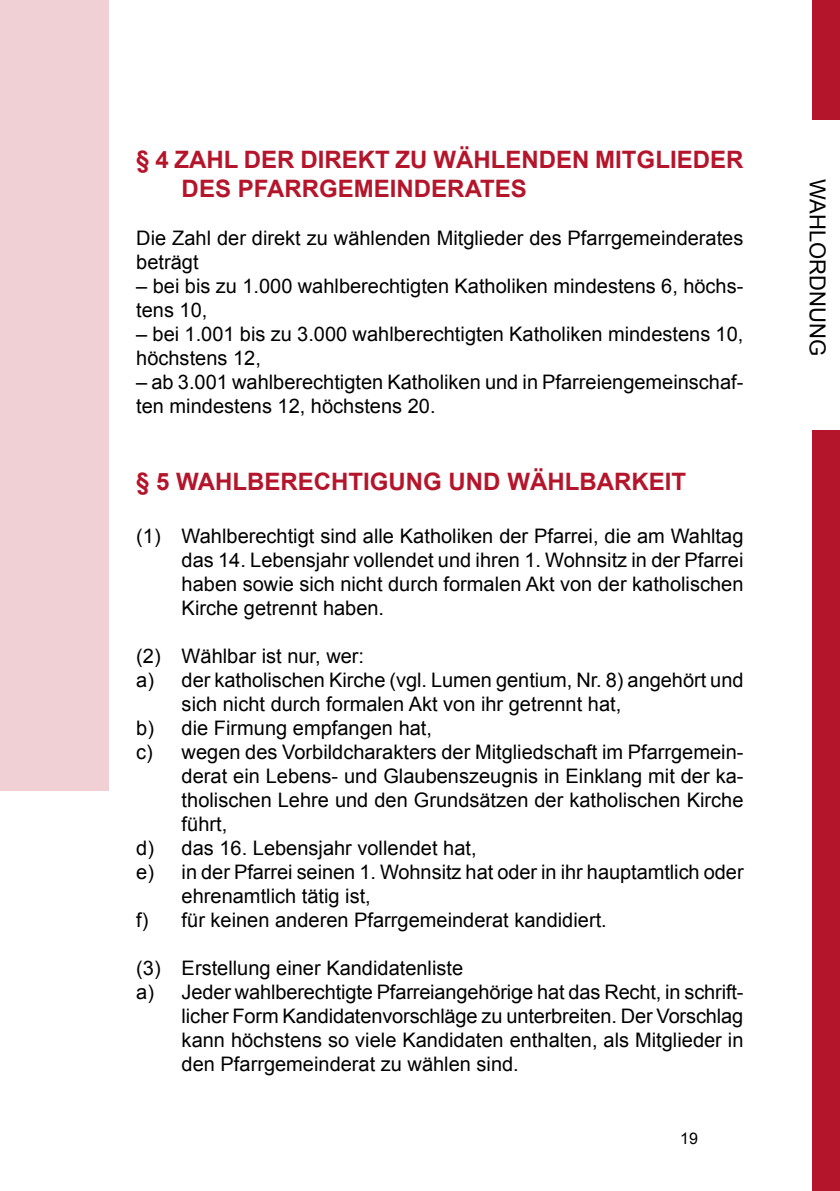
<style>
.page{position:relative;width:840px;height:1191px;background:#fff}
.page>*{position:absolute;margin:0;border:0;box-sizing:border-box;transform-origin:0 0}
.t1{font:700 24px/28.8px "Arial";color:#b5152b}
.t2{font:22px "Arial";color:#000}
.t3{font:20px/24px "Arial";color:#000}
.t4{font:16px "Arial";color:#000}
</style>
<div class="page">
<div style="left:0;top:0;width:108px;height:790px;background:#f0d0d5"></div>
<div style="left:812px;top:0;width:27px;height:1191px;background:#b5152b"></div>
<div style="left:788px;top:120px;width:51px;height:310px;background:#fff"></div>
<p class="t1" style="left:181px;top:146px;width:563px;text-indent:-45px">§ 4 ZAHL DER DIREKT ZU WÄHLENDEN MITGLIEDER<br>DES PFARRGEMEINDERATES</p>
<p class="t3" style="left:136px;top:226px;width:608px">Die Zahl der direkt zu wählenden Mitglieder des Pfarrgemeinderates beträgt</p>
<p class="t3" style="left:136px;top:274px;width:608px">– bei bis zu 1.000 wahlberechtigten Katholiken mindestens 6, höchs&shy;tens 10,</p>
<p class="t3" style="left:136px;top:322px;width:608px">– bei 1.001 bis zu 3.000 wahlberechtigten Katholiken mindestens 10, höchstens 12,</p>
<p class="t3" style="left:136px;top:370px;width:608px">– ab 3.001 wahlberechtigten Katholiken und in Pfarreiengemeinschaf&shy;ten mindestens 12, höchstens 20.</p>
<p class="t1" style="left:136px;top:468px;width:551px">§ 5 WAHLBERECHTIGUNG UND WÄHLBARKEIT</p>
<p class="t3" style="left:181px;top:524px;width:563px;text-align:justify;text-indent:-45px">(1) Wahlberechtigt sind alle Katholiken der Pfarrei, die am Wahltag das 14. Lebensjahr vollendet und ihren 1. Wohnsitz in der Pfarrei haben sowie sich nicht durch formalen Akt von der katholischen Kirche getrennt haben.</p>
<p class="t3" style="left:136px;top:644px;width:229px">(2) Wählbar ist nur, wer:</p>
<p class="t3" style="left:136px;top:668px;width:608px">a) der katholischen Kirche (vgl. Lumen gentium, N r. 8) angehört und</p>
<p class="t3" style="left:181px;top:692px;width:441px">sich nicht durch formalen Akt von ihr getrennt hat,</p>
<p class="t3" style="left:136px;top:716px;width:297px">b) die Firmung empfangen hat,</p>
<p class="t3" style="left:136px;top:740px;width:608px">c) wegen des Vorbildcharakters der Mitgliedschaft im Pfarrgemein-</p>
<p class="t3" style="left:181px;top:764px;width:563px">derat ein Lebens- und Glaubenszeugnis in Einklang mit der ka-</p>
<p class="t3" style="left:181px;top:788px;width:563px">tholischen Lehre und den Grundsätzen der katholischen Kirche</p>
<p class="t3" style="left:181px;top:812px;width:47px">führt,</p>
<p class="t3" style="left:136px;top:836px;width:341px">d) das 16. Lebensjahr vollendet hat,</p>
<p class="t3" style="left:136px;top:860px;width:609px">e) in der Pfarrei seinen 1. Wohnsitz hat oder in ihr hauptamtlich oder</p>
<p class="t3" style="left:181px;top:884px;width:190px">ehrenamtlich tätig ist,</p>
<p class="t3" style="left:136px;top:908px;width:472px">f) für keinen anderen Pfarrgemeinderat kandidiert.</p>
<p class="t3" style="left:136px;top:956px;width:328px">(3) Erstellung einer Kandidatenliste</p>
<p class="t3" style="left:136px;top:980px;width:608px">a) Jeder wahlberechtigte Pfarreiangehörige hat das Recht, in schrift-</p>
<p class="t3" style="left:181px;top:1004px;width:562px">licher Form Kandidatenvorschläge zu unterbreiten. Der Vorschlag</p>
<p class="t3" style="left:181px;top:1028px;width:563px">kann höchstens so viele Kandidaten enthalten, als Mitglieder in</p>
<p class="t3" style="left:181px;top:1052px;width:338px">den Pfarrgemeinderat zu wählen sind.</p>
<p class="t4" style="left:680px;top:1127px;width:19px">19</p>
<p class="t2" style="left:831px;top:179px;width:175px;rotate:90deg">WAHLORDNUNG</p>
</div>
